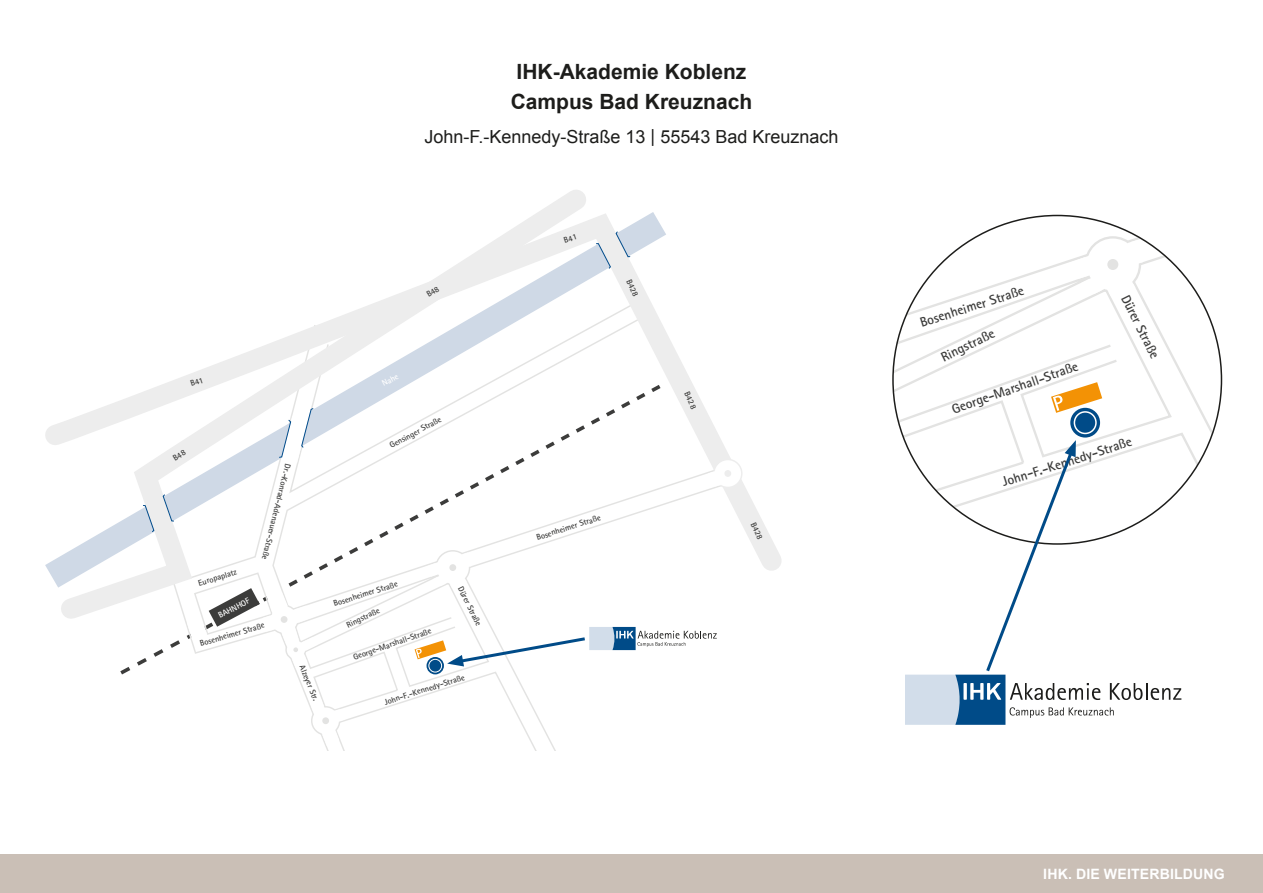
<style>
.page{position:relative;width:1263px;height:893px;background:#fff}
.page>*{position:absolute;margin:0;border:0;box-sizing:border-box;transform-origin:0 0}
.t1{font:700 21px/30px "Arial";color:#1d1d1b}
.t2{font:18px "Arial";color:#1d1d1b}
.t3{font:700 14.25px "Arial";letter-spacing:.01em;color:#fff}
.t4{font:700 13.5px "Rotis Sans Serif";color:#3c3c3b}
.t5{font:700 8.25px "Rotis Sans Serif";color:#3c3c3b}
.t6{font:700 8.25px "Rotis Sans Serif";color:#fff}
</style>
<div class="page">
<div style="left:0;top:855px;width:1263px;height:38px;background:#cabfb6"></div>
<svg style="left:45px;top:190px;width:736px;height:398px"></svg>
<div style="left:714px;top:459px;width:28px;height:28px;background:#fff;border-radius:50%"></div>
<div style="left:713px;top:459px;width:29px;height:29px;border:1px solid #ededed;border-radius:50%"></div>
<div style="left:724px;top:470px;width:7px;height:7px;background:#ededed;border-radius:50%"></div>
<svg style="left:708px;top:470px;width:16px;height:17px"></svg>
<svg style="left:596px;top:231px;width:35px;height:38px"></svg>
<div style="left:435px;top:550px;width:35px;height:35px;border:1px solid #e3e3e2;border-radius:50%"></div>
<svg style="left:893px;top:215px;width:328px;height:510px"></svg>
<svg style="left:190px;top:378px;width:13px;height:8px"></svg>
<svg style="left:564px;top:234px;width:12px;height:9px"></svg>
<svg style="left:143px;top:408px;width:171px;height:125px"></svg>
<svg style="left:426px;top:286px;width:14px;height:11px"></svg>
<svg style="left:116px;top:552px;width:601px;height:194px"></svg>
<h1 class="t1" style="left:511px;top:57px;width:243px">IHK-Akademie Koblenz<br>Campus Bad Kreuznach</h1>
<h2 class="t2" style="left:424px;top:125px;width:415px">John-F.-Kennedy-Straße 13 | 55543 Bad Kreuznach</h2>
<p class="t5" style="left:197px;top:578px;width:41px;rotate:-16deg">Europaplatz</p>
<p class="t6" style="left:216px;top:611px;width:36px;rotate:-28deg">BAHNHOF</p>
<p class="t5" style="left:293px;top:465px;width:100px;rotate:104deg">Dr.-Konrad-Adenauer-Straße</p>
<p class="t5" style="left:199px;top:638px;width:68px;rotate:-16deg">Bosenheimer Straße</p>
<p class="t5" style="left:307px;top:663px;width:50px;rotate:68deg">Alzeyer Straße</p>
<p class="t6" style="left:380px;top:379px;width:19px;rotate:-28deg">Nahe</p>
<p class="t5" style="left:388px;top:441px;width:59px;rotate:-28deg">Gensinger Straße</p>
<p class="t5" style="left:332px;top:599px;width:68px;rotate:-18deg">Bosenheimer Straße</p>
<p class="t5" style="left:345px;top:621px;width:37px;rotate:-26deg">Ringstraße</p>
<p class="t5" style="left:352px;top:652px;width:84px;rotate:-19deg">George-Marshall-Straße</p>
<p class="t5" style="left:465px;top:584px;width:44px;rotate:63deg">Dürer Straße</p>
<p class="t5" style="left:383px;top:697px;width:85px;rotate:-18deg">John-F.-Kennedy-Straße</p>
<p class="t5" style="left:633px;top:278px;width:19px;rotate:65deg">B428</p>
<p class="t5" style="left:535px;top:533px;width:68px;rotate:-18deg">Bosenheimer Straße</p>
<p class="t5" style="left:691px;top:390px;width:19px;rotate:65deg">B428</p>
<p class="t5" style="left:758px;top:521px;width:19px;rotate:65deg">B428</p>
<h3 class="t4" style="left:918px;top:315px;width:110px;rotate:-18deg">Bosenheimer Straße</h3>
<h3 class="t4" style="left:938px;top:350px;width:59px;rotate:-26deg">Ringstraße</h3>
<h3 class="t4" style="left:949px;top:401px;width:134px;rotate:-19deg">George-Marshall-Straße</h3>
<h3 class="t4" style="left:1132px;top:292px;width:71px;rotate:63deg">Dürer Straße</h3>
<h3 class="t4" style="left:1000px;top:474px;width:137px;rotate:-18deg">John-F.-Kennedy-Straße</h3>
<h3 class="t3" style="left:1043px;top:864px;width:183px">IHK. DIE WEITERBILDUNG</h3>
</div>
